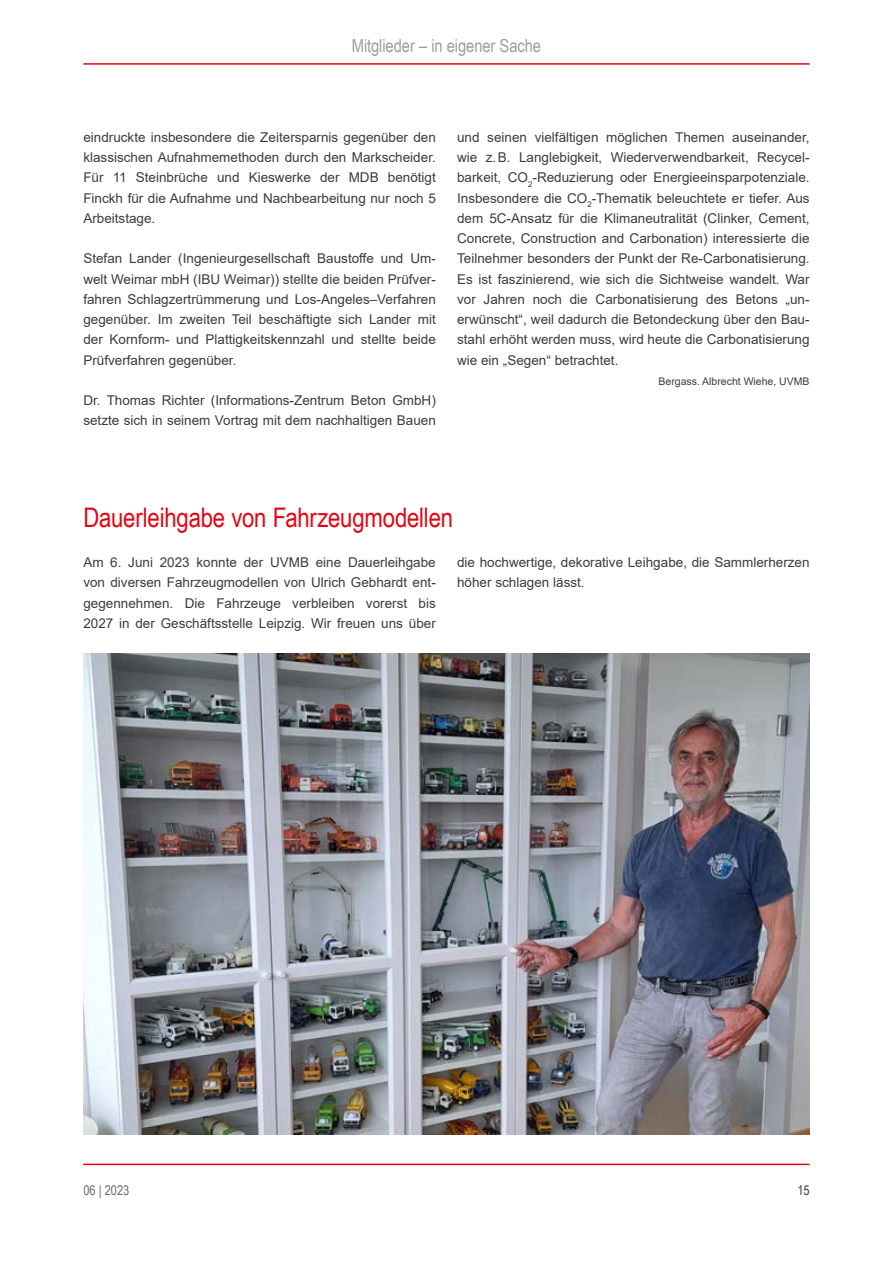
<style>
.page{position:relative;width:893px;height:1263px;background:#fff}
.page>*{position:absolute;margin:0;border:0;box-sizing:border-box;transform-origin:0 0}
.t1{font:27px "Arial Narrow";letter-spacing:-.01em;color:#e30613}
.t2{font:18px "Arial Narrow";letter-spacing:-.005em;color:#9d9d9c}
.t3{font:13.5px/20.2px "Arial";color:#3c3c3b;text-align:justify}
.t4{font:13.5px "Arial Narrow";color:#6b6b6a}
.t5{font:13.5px "Arial Narrow";color:#3c3c3b}
.t6{font:10.5px "Arial";color:#3c3c3b}
</style>
<div class="page">
<hr style="left:83px;top:63px;width:727px;height:2px;background:#e30613">
<hr style="left:83px;top:1163px;width:727px;height:2px;background:#e30613">
<img style="left:83px;top:654px;width:727px;height:480px">
<h2 class="t2" style="left:352px;top:32px;width:191px">Mitglieder – in eigener Sache</h2>
<p class="t3" style="left:83px;top:127px;width:354px">eindruckte insbesondere die Zeitersparnis gegenüber den klassischen Aufnahmemethoden durch den Markscheider.<br>Für 11 Steinbrüche und Kieswerke der MDB benötigt Finckh für die Aufnahme und Nachbearbeitung nur noch 5<br>Arbeitstage.</p>
<p class="t3" style="left:83px;top:248px;width:354px">Stefan Lander (Ingenieurgesellschaft Baustoffe und Um&shy;welt Weimar mbH (IBU Weimar)) stellte die beiden Prüfver&shy;fahren Schlagzertrümmerung und Los-Angeles–Verfahren gegenüber. Im zweiten Teil beschäftigte sich Lander mit der Kornform- und Plattigkeitskennzahl und stellte beide Prüfverfahren gegenüber.</p>
<p class="t3" style="left:83px;top:390px;width:354px">Dr. Thomas Richter (Informations-Zentrum Beton GmbH) setzte sich in seinem Vortrag mit dem nachhaltigen Bauen</p>
<p class="t3" style="left:457px;top:127px;width:354px">und seinen vielfältigen möglichen Themen auseinander, wie z.B. Langlebigkeit, Wiederverwendbarkeit, Recycel&shy;barkeit, CO<sub>2</sub>-Reduzierung oder Energieeinsparpotenziale.<br>Insbesondere die CO<sub>2</sub>-Thematik beleuchtete er tiefer. Aus dem 5C-Ansatz für die Klimaneutralität (Clinker, Cement, Concrete, Construction and Carbonation) interessierte die Teilnehmer besonders der Punkt der Re-Carbonatisierung.<br>Es ist faszinierend, wie sich die Sichtweise wandelt. War vor Jahren noch die Carbonatisierung des Betons „un&shy;erwünscht“, weil dadurch die Betondeckung über den Bau&shy;stahl erhöht werden muss, wird heute die Carbonatisierung wie ein „Segen“ betrachtet.</p>
<p class="t6" style="left:658px;top:374px;width:153px">Bergass. Albrecht Wiehe, UVMB</p>
<h1 class="t1" style="left:83px;top:497px;width:371px">Dauerleihgabe von Fahrzeugmodellen</h1>
<p class="t3" style="left:83px;top:552px;width:354px">Am 6. Juni 2023 konnte der UVMB eine Dauerleihgabe von diversen Fahrzeugmodellen von Ulrich Gebhardt ent&shy;gegennehmen. Die Fahrzeuge verbleiben vorerst bis 2027 in der Geschäftsstelle Leipzig. Wir freuen uns über</p>
<p class="t3" style="left:457px;top:552px;width:354px">die hochwertige, dekorative Leihgabe, die Sammlerherzen höher schlagen lässt.</p>
<p class="t4" style="left:83px;top:1180px;width:47px">06 | 2023</p>
<p class="t5" style="left:797px;top:1180px;width:14px">15</p>
</div>
